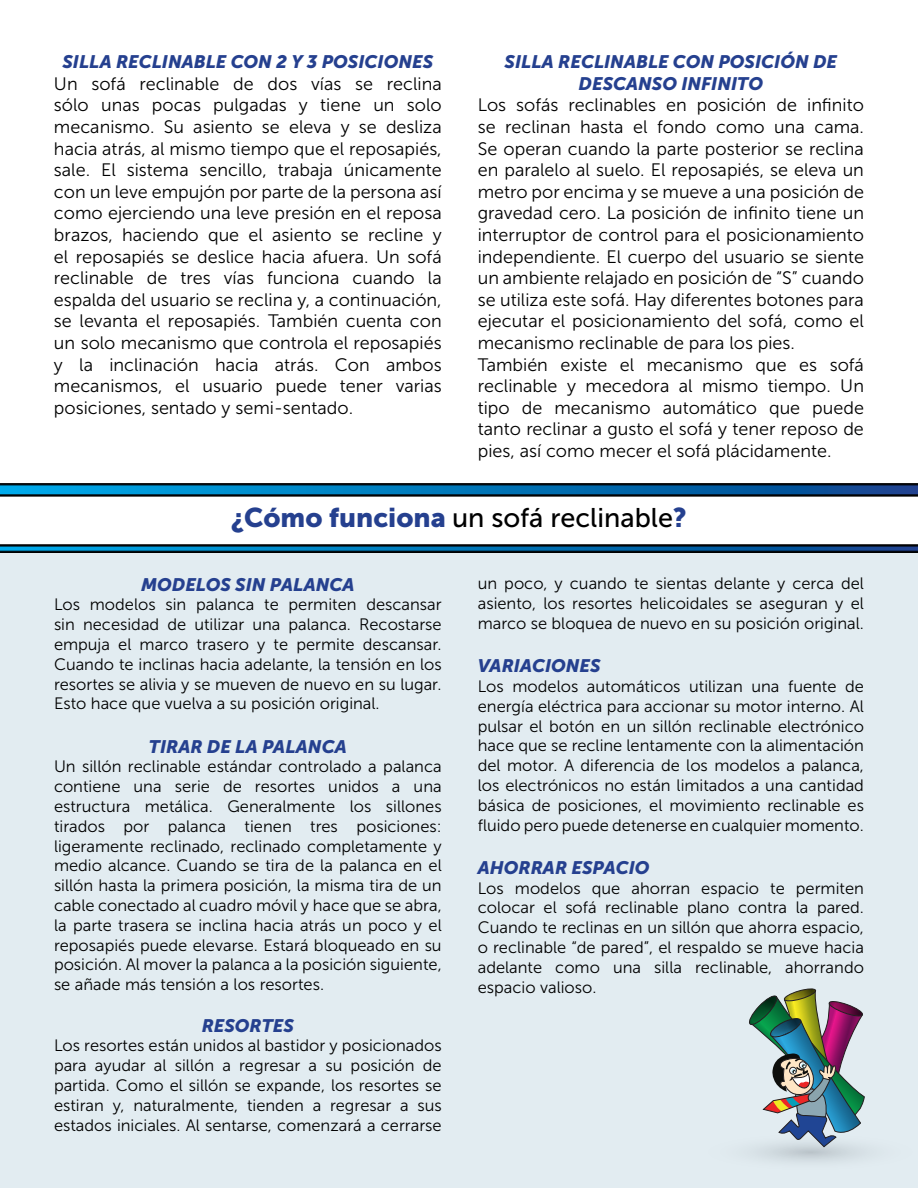
<style>
.page{position:relative;width:918px;height:1188px;background:#fff}
.page>*{position:absolute;margin:0;border:0;box-sizing:border-box;transform-origin:0 0}
.t1{font:27px "Museo Sans 500";color:#000}
.t2{font:18px/21.6px "Museo Sans 300";color:#000;text-align:justify}
.t3{font:italic 18px/21.6px "Museo Sans 900";color:#25408f;text-align:center}
.t4{font:16.5px/19.8px "Museo Sans 300";color:#000;text-align:justify}
.s1{font-family:"Museo Sans 900";color:#25408f}
</style>
<div class="page">
<div style="left:0;top:553px;width:918px;height:635px;background:#e2ecf1"></div>
<svg style="left:0;top:483px;width:918px;height:70px;background:#0b0b0b"></svg>
<div style="left:0;top:484px;width:918px;height:68px;background:#000a10"></div>
<svg style="left:0;top:485px;width:918px;height:66px;background:#0268a2"></svg>
<div style="left:0;top:495px;width:918px;height:51px;background:#010203"></div>
<svg style="left:0;top:496px;width:918px;height:49px"></svg>
<svg style="left:707px;top:987px;width:206px;height:183px;background:#b9c4c8"></svg>
<p class="t3" style="left:62px;top:51px;width:372px">SILLA RECLINABLE CON 2 Y 3 POSICIONES</p>
<p class="t2" style="left:54px;top:73px;width:389px">Un sofá reclinable de dos vías se reclina sólo unas pocas pulgadas y tiene un solo mecanismo. Su asiento se eleva y se desliza hacia atrás, al mismo tiempo que el reposapiés, sale. El sistema sencillo, trabaja únicamente con un leve empujón por parte de la persona así como ejerciendo una leve presión en el reposa brazos, haciendo que el asiento se recline y el reposapiés se deslice hacia afuera. Un sofá reclinable de tres vías funciona cuando la espalda del usuario se reclina y, a continuación, se levanta el reposapiés. También cuenta con un solo mecanismo que controla el reposapiés y la inclinación hacia atrás. Con ambos mecanismos, el usuario puede tener varias posiciones, sentado y semi-sentado.</p>
<p class="t3" style="left:505px;top:51px;width:334px">SILLA RECLINABLE CON POSICIÓN DE<br>DESCANSO INFINITO</p>
<p class="t2" style="left:478px;top:95px;width:388px;text-align:left">Los sofás reclinables en posición de infinito se reclinan hasta el fondo como una cama.<br>Se operan cuando la parte posterior se reclina en paralelo al suelo. El reposapiés, se eleva un metro por encima y se mueve a una posición de gravedad cero. La posición de infinito tiene un interruptor de control para el posicionamiento independiente. El cuerpo del usuario se siente un ambiente relajado en posición de “S” cuando se utiliza este sofá. Hay diferentes botones para ejecutar el posicionamiento del sofá, como el mecanismo reclinable de para los pies.<br>También existe el mecanismo que es sofá reclinable y mecedora al mismo tiempo. Un tipo de mecanismo automático que puede tanto reclinar a gusto el sofá y tener reposo de pies, así como mecer el sofá plácidamente.</p>
<h1 class="t1" style="left:231px;top:502px;width:457px"><span class="s1">¿Cómo funciona</span> un sofá reclinable<span class="s1">?</span></h1>
<p class="t3" style="left:141px;top:573px;width:215px">MODELOS SIN PALANCA</p>
<p class="t4" style="left:54px;top:595px;width:389px">Los modelos sin palanca te permiten descansar sin necesidad de utilizar una palanca. Recostarse empuja el marco trasero y te permite descansar.<br>Cuando te inclinas hacia adelante, la tensión en los resortes se alivia y se mueven de nuevo en su lugar.<br>Esto hace que vuelva a su posición original.</p>
<p class="t3" style="left:149px;top:735px;width:199px">TIRAR DE LA PALANCA</p>
<p class="t4" style="left:54px;top:757px;width:389px">Un sillón reclinable estándar controlado a palanca contiene una serie de resortes unidos a una estructura metálica. Generalmente los sillones tirados por palanca tienen tres posiciones: ligeramente reclinado, reclinado completamente y medio alcance. Cuando se tira de la palanca en el sillón hasta la primera posición, la misma tira de un cable conectado al cuadro móvil y hace que se abra, la parte trasera se inclina hacia atrás un poco y el reposapiés puede elevarse. Estará bloqueado en su posición. Al mover la palanca a la posición siguiente, se añade más tensión a los resortes.</p>
<p class="t3" style="left:202px;top:1014px;width:94px">RESORTES</p>
<p class="t4" style="left:54px;top:1036px;width:389px">Los resortes están unidos al bastidor y posicionados para ayudar al sillón a regresar a su posición de partida. Como el sillón se expande, los resortes se estiran y, naturalmente, tienden a regresar a sus estados iniciales. Al sentarse, comenzará a cerrarse</p>
<p class="t4" style="left:478px;top:574px;width:388px">un poco, y cuando te sientas delante y cerca del asiento, los resortes helicoidales se aseguran y el marco se bloquea de nuevo en su posición original.</p>
<p class="t3" style="left:478px;top:655px;width:124px">VARIACIONES</p>
<p class="t4" style="left:478px;top:677px;width:388px">Los modelos automáticos utilizan una fuente de energía eléctrica para accionar su motor interno. Al pulsar el botón en un sillón reclinable electrónico hace que se recline lentamente con la alimentación del motor. A diferencia de los modelos a palanca, los electrónicos no están limitados a una cantidad básica de posiciones, el movimiento reclinable es fluido pero puede detenerse en cualquier momento.</p>
<p class="t3" style="left:478px;top:857px;width:173px">AHORRAR ESPACIO</p>
<p class="t4" style="left:478px;top:878px;width:388px">Los modelos que ahorran espacio te permiten colocar el sofá reclinable plano contra la pared.<br>Cuando te reclinas en un sillón que ahorra espacio, o reclinable “de pared”, el respaldo se mueve hacia adelante como una silla reclinable, ahorrando espacio valioso.</p>
</div>
